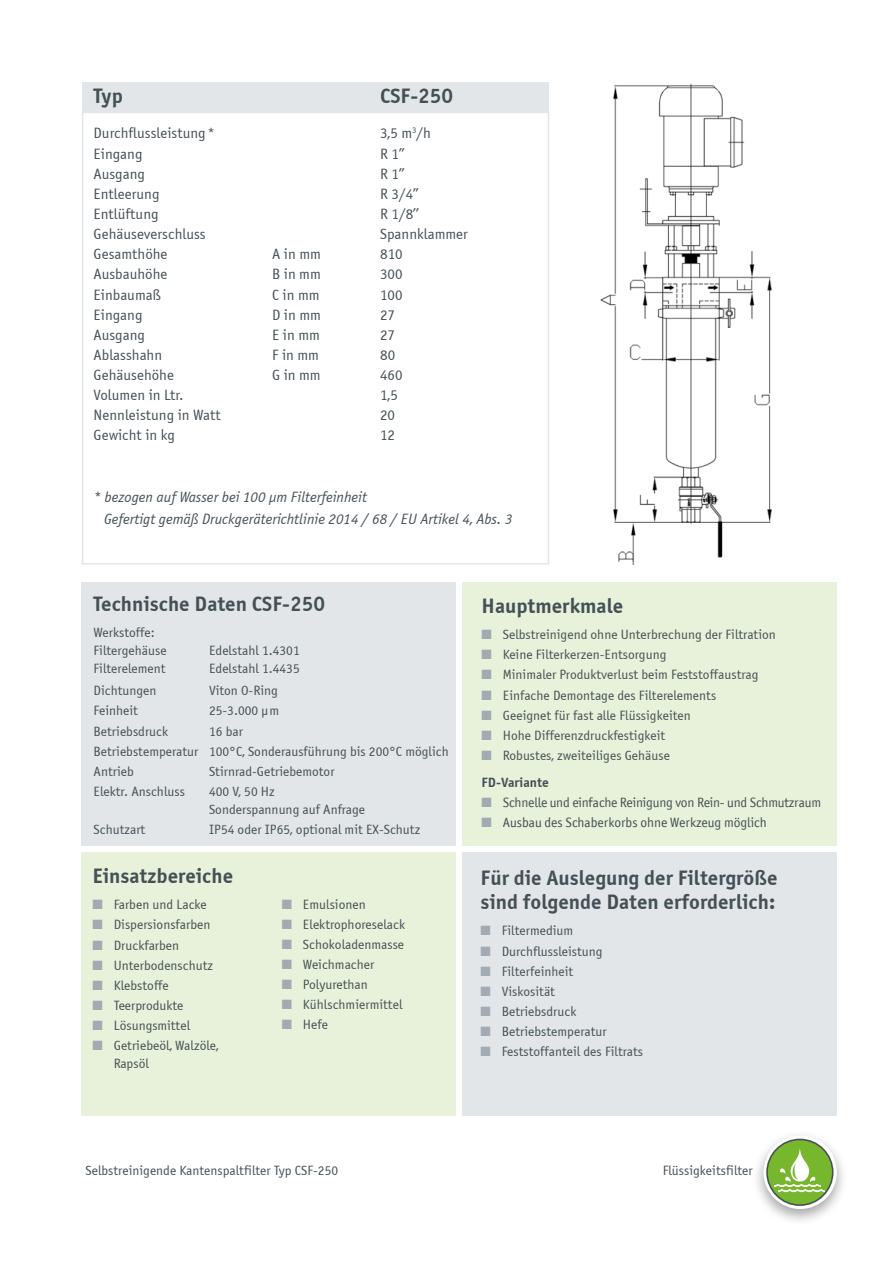
<style>
.page{position:relative;width:893px;height:1263px;background:#fff}
.page>*{position:absolute;margin:0;border:0;box-sizing:border-box;transform-origin:0 0}
.t1{font:700 21px/24px "Officina Sans A";color:#445055}
.t2{font:15px "Officina Sans A";color:#445055}
.t3{font:italic 15px/22.2px "Officina Sans A";color:#445055}
.t4{font:13.5px/18px "Officina Sans A";color:#445055}
.t5{font:13.5px "Officina San ITC";letter-spacing:-.01em;color:#445055}
.s1{color:#a1abb1}
.s2{font-weight:700}
</style>
<div class="page">
<div style="left:462px;top:853px;width:375px;height:263px;background:#e2e6e9"></div>
<div style="left:82px;top:583px;width:374px;height:263px;background:#e2e6e9"></div>
<div style="left:82px;top:82px;width:467px;height:31px;background:#e2e6e9"></div>
<div style="left:462px;top:583px;width:375px;height:263px;background:#e8f1da"></div>
<div style="left:82px;top:853px;width:374px;height:263px;background:#e8f1da"></div>
<div style="left:752px;top:1130px;width:96px;height:96px;background:#000;opacity:.35"></div>
<svg style="left:763px;top:1135px;width:74px;height:74px"></svg>
<svg style="left:767px;top:1139px;width:66px;height:66px"></svg>
<div style="left:766px;top:1139px;width:67px;height:67px;border:2px solid #445055;border-radius:50%"></div>
<svg style="left:774px;top:1146px;width:51px;height:46px"></svg>
<img style="left:600px;top:84px;width:172px;height:480px">
<div style="left:82px;top:112px;width:467px;height:452px;border:2px solid #e2e6e9"></div>
<h1 class="t1" style="left:94px;top:84px;width:31px">Typ</h1>
<h1 class="t1" style="left:380px;top:84px;width:75px">CSF-250</h1>
<p class="t2" style="left:94px;top:125px;width:123px">Durchflussleistung *</p>
<p class="t2" style="left:380px;top:125px;width:52px">3,5 m<sup>3</sup>/h</p>
<p class="t2" style="left:94px;top:145px;width:50px">Eingang</p>
<p class="t2" style="left:380px;top:145px;width:26px">R 1’’</p>
<p class="t2" style="left:94px;top:165px;width:53px">Ausgang</p>
<p class="t2" style="left:380px;top:165px;width:26px">R 1’’</p>
<p class="t2" style="left:94px;top:185px;width:67px">Entleerung</p>
<p class="t2" style="left:380px;top:185px;width:40px">R 3/4’’</p>
<p class="t2" style="left:94px;top:205px;width:67px">Entlüftung</p>
<p class="t2" style="left:380px;top:205px;width:40px">R 1/8’’</p>
<p class="t2" style="left:94px;top:225px;width:114px">Gehäuseverschluss</p>
<p class="t2" style="left:380px;top:225px;width:89px">Spannklammer</p>
<p class="t2" style="left:94px;top:246px;width:76px">Gesamthöhe</p>
<p class="t2" style="left:272px;top:246px;width:50px">A in mm</p>
<p class="t2" style="left:380px;top:246px;width:24px">810</p>
<p class="t2" style="left:94px;top:266px;width:75px">Ausbauhöhe</p>
<p class="t2" style="left:272px;top:266px;width:50px">B in mm</p>
<p class="t2" style="left:380px;top:266px;width:24px">300</p>
<p class="t2" style="left:94px;top:286px;width:69px">Einbaumaß</p>
<p class="t2" style="left:272px;top:286px;width:49px">C in mm</p>
<p class="t2" style="left:380px;top:286px;width:24px">100</p>
<p class="t2" style="left:94px;top:306px;width:50px">Eingang</p>
<p class="t2" style="left:272px;top:306px;width:50px">D in mm</p>
<p class="t2" style="left:380px;top:306px;width:17px">27</p>
<p class="t2" style="left:94px;top:326px;width:53px">Ausgang</p>
<p class="t2" style="left:272px;top:326px;width:49px">E in mm</p>
<p class="t2" style="left:380px;top:326px;width:17px">27</p>
<p class="t2" style="left:94px;top:346px;width:70px">Ablasshahn</p>
<p class="t2" style="left:272px;top:346px;width:48px">F in mm</p>
<p class="t2" style="left:380px;top:346px;width:17px">80</p>
<p class="t2" style="left:94px;top:366px;width:82px">Gehäusehöhe</p>
<p class="t2" style="left:272px;top:366px;width:50px">G in mm</p>
<p class="t2" style="left:380px;top:366px;width:24px">460</p>
<p class="t2" style="left:94px;top:386px;width:92px">Volumen in Ltr.</p>
<p class="t2" style="left:380px;top:386px;width:19px">1,5</p>
<p class="t2" style="left:94px;top:407px;width:129px">Nennleistung in Watt</p>
<p class="t2" style="left:380px;top:407px;width:16px">20</p>
<p class="t2" style="left:94px;top:427px;width:83px">Gewicht in kg</p>
<p class="t2" style="left:380px;top:427px;width:17px">12</p>
<p class="t3" style="left:104px;top:486px;width:410px;text-indent:-10px">* bezogen auf Wasser bei 100 μm Filterfeinheit<br>Gefertigt gemäß Druckgeräterichtlinie 2014 / 68 / EU Artikel 4, Abs. 3</p>
<h1 class="t1" style="left:94px;top:591px;width:233px">Technische Daten CSF-250</h1>
<p class="t4" style="left:94px;top:624px;width:75px">Werkstoffe:<br>Filtergehäuse</p>
<p class="t4" style="left:209px;top:642px;width:92px">Edelstahl 1.4301</p>
<p class="t4" style="left:94px;top:660px;width:74px">Filterelement</p>
<p class="t4" style="left:209px;top:660px;width:92px">Edelstahl 1.4435</p>
<p class="t4" style="left:94px;top:682px;width:64px">Dichtungen</p>
<p class="t4" style="left:209px;top:682px;width:70px">Viton O-Ring</p>
<p class="t4" style="left:94px;top:702px;width:46px">Feinheit</p>
<p class="t4" style="left:209px;top:702px;width:72px">25-3.000 μm</p>
<p class="t4" style="left:94px;top:722px;width:76px">Betriebsdruck</p>
<p class="t4" style="left:94px;top:721px;width:357px;line-height:20.1px;text-indent:116px">16 bar<br>Betriebstemperatur 100°C, Sonderausführung bis 200°C möglich<br>Antrieb</p>
<p class="t4" style="left:209px;top:762px;width:127px">Stirnrad-Getriebemotor</p>
<p class="t4" style="left:94px;top:782px;width:93px">Elektr. Anschluss</p>
<p class="t4" style="left:209px;top:782px;width:158px">400 V, 50 Hz<br>Sonderspannung auf Anfrage</p>
<p class="t4" style="left:94px;top:821px;width:53px">Schutzart</p>
<p class="t4" style="left:209px;top:821px;width:213px">IP54 oder IP65, optional mit EX-Schutz</p>
<h1 class="t1" style="left:92px;top:863px;width:142px">Einsatzbereiche</h1>
<p class="t4" style="left:92px;top:896px;width:116px"><span class="s1">■</span> Farben und Lacke</p>
<p class="t4" style="left:92px;top:916px;width:119px"><span class="s1">■</span> Dispersionsfarben</p>
<p class="t4" style="left:92px;top:936px;width:88px"><span class="s1">■</span> Druckfarben</p>
<p class="t4" style="left:92px;top:956px;width:122px"><span class="s1">■</span> Unterbodenschutz</p>
<p class="t4" style="left:92px;top:976px;width:78px"><span class="s1">■</span> Klebstoffe</p>
<p class="t4" style="left:92px;top:996px;width:93px"><span class="s1">■</span> Teerprodukte</p>
<p class="t4" style="left:92px;top:1016px;width:99px"><span class="s1">■</span> Lösungsmittel</p>
<p class="t4" style="left:114px;top:1037px;width:106px;text-indent:-21px"><span class="s1">■</span> Getriebeöl, Walzöle,<br>Rapsöl</p>
<p class="t4" style="left:282px;top:895px;width:86px"><span class="s1">■</span> Emulsionen</p>
<p class="t4" style="left:282px;top:915px;width:125px"><span class="s1">■</span> Elektrophoreselack</p>
<p class="t4" style="left:282px;top:935px;width:124px"><span class="s1">■</span> Schokoladenmasse</p>
<p class="t4" style="left:282px;top:955px;width:94px"><span class="s1">■</span> Weichmacher</p>
<p class="t4" style="left:282px;top:976px;width:88px"><span class="s1">■</span> Polyurethan</p>
<p class="t4" style="left:282px;top:996px;width:122px"><span class="s1">■</span> Kühlschmiermittel</p>
<p class="t4" style="left:282px;top:1016px;width:48px"><span class="s1">■</span> Hefe</p>
<h1 class="t1" style="left:482px;top:593px;width:143px">Hauptmerkmale</h1>
<p class="t4" style="left:482px;top:626px;width:296px"><span class="s1">■</span> Selbstreinigend ohne Unterbrechung der Filtration</p>
<p class="t4" style="left:482px;top:646px;width:186px"><span class="s1">■</span> Keine Filterkerzen-Entsorgung</p>
<p class="t4" style="left:482px;top:666px;width:278px"><span class="s1">■</span> Minimaler Produktverlust beim Feststoffaustrag</p>
<p class="t4" style="left:482px;top:686px;width:236px"><span class="s1">■</span> Einfache Demontage des Filterelements</p>
<p class="t4" style="left:482px;top:706px;width:211px"><span class="s1">■</span> Geeignet für fast alle Flüssigkeiten</p>
<p class="t4" style="left:482px;top:726px;width:185px"><span class="s1">■</span> Hohe Differenzdruckfestigkeit</p>
<p class="t4" style="left:482px;top:742px;width:190px;line-height:26.5px"><span class="s1">■</span> Robustes, zweiteiliges Gehäuse<br><span class="s2">FD-Variante</span></p>
<p class="t5" style="left:482px;top:794px;width:341px"><span class="s1">■</span> Schnelle und einfache Reinigung von Rein- und Schmutzraum</p>
<p class="t5" style="left:482px;top:814px;width:287px"><span class="s1">■</span> Ausbau des Schaberkorbs ohne Werkzeug möglich</p>
<h1 class="t1" style="left:480px;top:865px;width:299px">Für die Auslegung der Filtergröße sind folgende Daten erforderlich:</h1>
<p class="t4" style="left:480px;top:922px;width:94px"><span class="s1">■</span> Filtermedium</p>
<p class="t4" style="left:480px;top:942px;width:124px"><span class="s1">■</span> Durchflussleistung</p>
<p class="t4" style="left:480px;top:962px;width:94px"><span class="s1">■</span> Filterfeinheit</p>
<p class="t4" style="left:480px;top:982px;width:76px"><span class="s1">■</span> Viskosität</p>
<p class="t4" style="left:480px;top:1002px;width:97px"><span class="s1">■</span> Betriebsdruck</p>
<p class="t4" style="left:480px;top:1022px;width:128px"><span class="s1">■</span> Betriebstemperatur</p>
<p class="t4" style="left:480px;top:1043px;width:164px"><span class="s1">■</span> Feststoffanteil des Filtrats</p>
<p class="t4" style="left:85px;top:1161px;width:254px">Selbstreinigende Kantenspaltfilter Typ CSF-250</p>
<p class="t4" style="left:663px;top:1161px;width:92px">Flüssigkeitsfilter</p>
</div>
